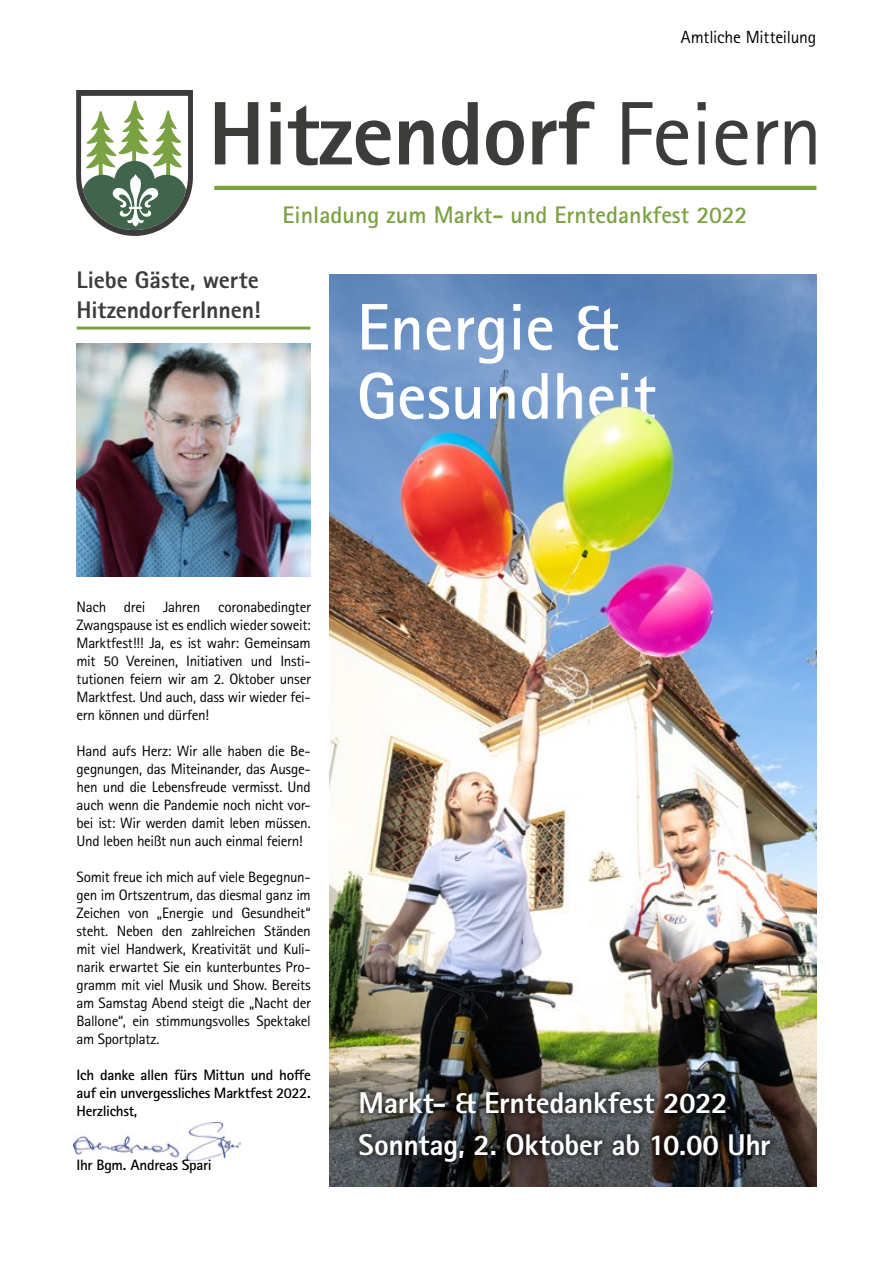
<style>
.page{position:relative;width:893px;height:1263px;background:#fff}
.page>*{position:absolute;margin:0;border:0;box-sizing:border-box;transform-origin:0 0}
.t1{font:700 66px/69px "Rotis Sans Serif Pro";color:#fff}
.t2{font:800 30px/42px "Rotis Sans Serif Pro";letter-spacing:-.01em;color:#fff}
.t3{font:700 24px "Rotis Sans Serif Pro";color:#7aa142}
.t4{font:800 24px/30px "Rotis Sans Serif Pro";letter-spacing:-.005em;color:#3c3c3b}
.t5{font:17.7px "Rotis Sans Serif Pro";letter-spacing:-.015em;color:#000}
.t6{font:15px/18px "Rotis Sans Serif Pro";letter-spacing:-.025em;color:#000;text-align:justify}
.t7{font:700 15px/18px "Rotis Sans Serif Pro";letter-spacing:-.02em;color:#000;text-align:justify}
</style>
<div class="page">
<img style="left:329px;top:274px;width:487px;height:912px">
<hr style="left:77px;top:327px;width:233px;height:3px;background:#7aa142">
<div style="left:353px;top:1084px;width:425px;height:84px;background:#000;opacity:.44"></div>
<hr style="left:214px;top:186px;width:602px;height:4px;background:#7aa142">
<svg style="left:215px;top:102px;width:43px;height:62px"></svg>
<svg style="left:271px;top:102px;width:10px;height:62px"></svg>
<svg style="left:288px;top:105px;width:103px;height:60px"></svg>
<svg style="left:399px;top:120px;width:35px;height:44px"></svg>
<svg style="left:442px;top:102px;width:36px;height:63px"></svg>
<svg style="left:486px;top:120px;width:38px;height:45px"></svg>
<svg style="left:532px;top:101px;width:62px;height:63px"></svg>
<svg style="left:622px;top:102px;width:66px;height:63px"></svg>
<svg style="left:698px;top:102px;width:8px;height:62px"></svg>
<svg style="left:716px;top:120px;width:31px;height:45px"></svg>
<svg style="left:757px;top:120px;width:21px;height:44px"></svg>
<svg style="left:785px;top:120px;width:30px;height:44px"></svg>
<svg style="left:76px;top:90px;width:117px;height:146px"></svg>
<img style="left:76px;top:343px;width:234px;height:233px">
<img style="left:74px;top:1122px;width:167px;height:38px">
<img style="left:573px;top:407px;width:109px;height:53px">
<p class="t5" style="left:681px;top:27px;width:137px">Amtliche Mitteilung</p>
<h3 class="t4" style="left:77px;top:265px;width:186px">Liebe Gäste, werte<br>HitzendorferInnen!</h3>
<h3 class="t3" style="left:283px;top:200px;width:466px">Einladung zum Markt- und Erntedankfest 2022</h3>
<h1 class="t1" style="left:357px;top:292px;width:301px">Energie &amp;<br>Gesundheit</h1>
<p class="t6" style="left:77px;top:598px;width:236px">Nach drei Jahren coronabedingter Zwangspause ist es endlich wieder soweit:<br>Marktfest!!! Ja, es ist wahr: Gemeinsam mit 50 Vereinen, Initiativen und Insti&shy;tutionen feiern wir am 2. Oktober unser Marktfest. Und auch, dass wir wieder fei&shy;ern können und dürfen!</p>
<p class="t6" style="left:77px;top:742px;width:236px">Hand aufs Herz: Wir alle haben die Be&shy;gegnungen, das Miteinander, das Ausge&shy;hen und die Lebensfreude vermisst. Und auch wenn die Pandemie noch nicht vor&shy;bei ist: Wir werden damit leben müssen.<br>Und leben heißt nun auch einmal feiern!</p>
<p class="t6" style="left:77px;top:868px;width:236px">Somit freue ich mich auf viele Begegnun&shy;gen im Ortszentrum, das diesmal ganz im Zeichen von „Energie und Gesundheit“ steht. Neben den zahlreichen Ständen mit viel Handwerk, Kreativität und Kuli&shy;narik erwartet Sie ein kunterbuntes Pro&shy;gramm mit viel Musik und Show. Bereits am Samstag Abend steigt die „Nacht der Ballone“, ein stimmungsvolles Spektakel am Sportplatz.</p>
<p class="t7" style="left:77px;top:1066px;width:236px">Ich danke allen fürs Mittun und hoffe auf ein unvergessliches Marktfest 2022.<br>Herzlichst,</p>
<p class="t7" style="left:77px;top:1156px;width:137px">Ihr Bgm. Andreas Spari</p>
<h2 class="t2" style="left:359px;top:1081px;width:414px">Markt- &amp; Erntedankfest 2022<br>Sonntag, 2. Oktober ab 10.00 Uhr</h2>
</div>
